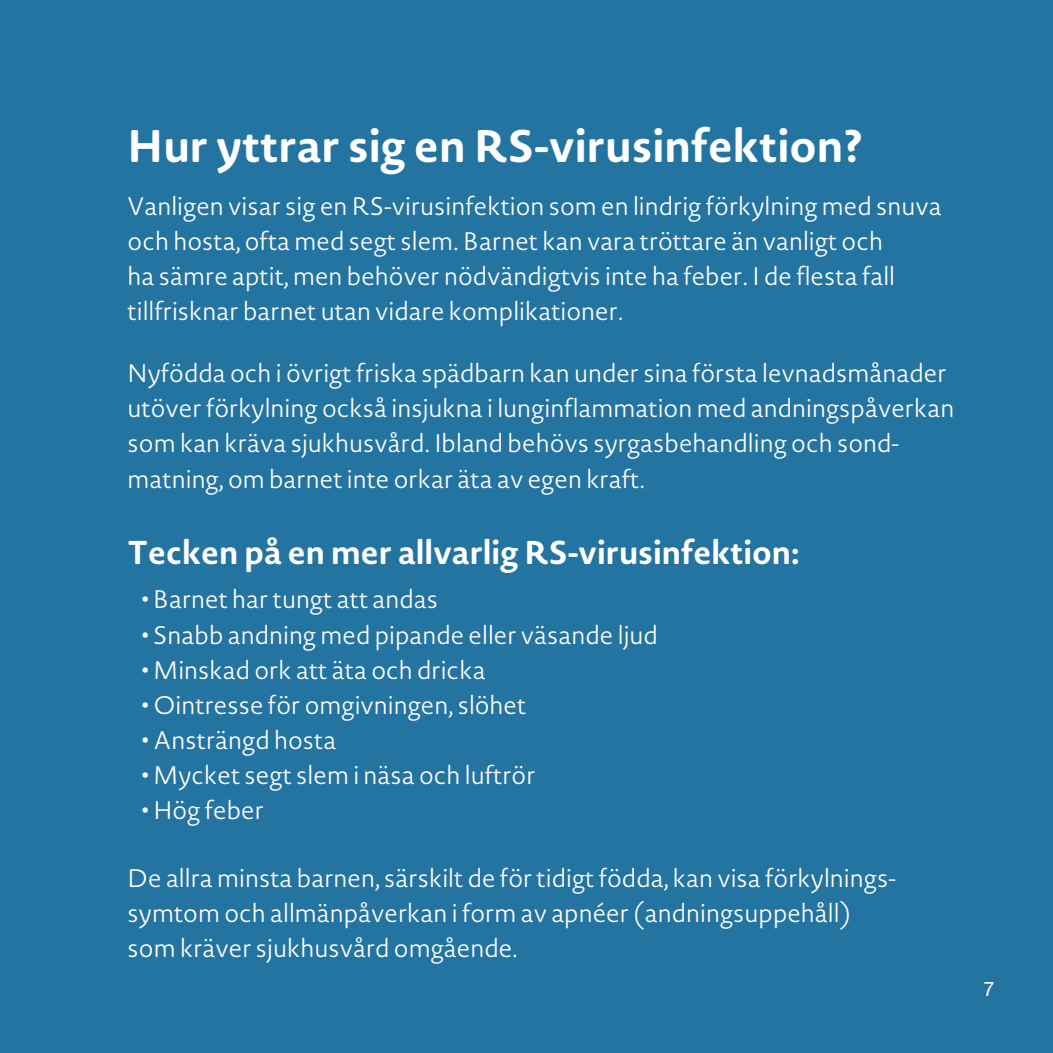
<style>
.page{position:relative;width:1053px;height:1053px;background:#fff}
.page>*{position:absolute;margin:0;border:0;box-sizing:border-box;transform-origin:0 0}
.t1{font:700 45px "Novel Sans Rd Pro";color:#fff}
.t2{font:700 32.5px "Novel Sans Rd Pro";color:#fff}
.t3{font:300 25px/35px "Novel Sans Rd Pro";color:#fff}
.t4{font:20px "Helvetica Neue LT Std";color:#fff}
.s1{font-weight:700}
</style>
<div class="page">
<div style="left:0;top:0;width:1052px;height:1052px;background:#2474a1"></div>
<h1 class="t1" style="left:128px;top:113px;width:736px">Hur yttrar sig en RS-virusinfektion?</h1>
<p class="t3" style="left:128px;top:188px;width:815px">Vanligen visar sig en RS-virusinfektion som en lindrig förkylning med snuva och hosta, ofta med segt slem. Barnet kan vara tröttare än vanligt och<br>ha sämre aptit, men behöver nödvändigtvis inte ha feber. I de flesta fall tillfrisknar barnet utan vidare komplikationer.</p>
<p class="t3" style="left:128px;top:356px;width:828px">Nyfödda och i övrigt friska spädbarn kan under sina första levnadsmånader utöver förkylning också insjukna i lunginflammation med andningspåverkan som kan kräva sjukhusvård. Ibland behövs syrgasbehandling och sond&shy;matning, om barnet inte orkar äta av egen kraft.</p>
<h2 class="t2" style="left:128px;top:528px;width:673px">Tecken på en mer allvarlig RS-virusinfektion:</h2>
<p class="t3" style="left:142px;top:582px;width:298px"><span class="s1">•</span> Barnet har tungt att andas</p>
<p class="t3" style="left:142px;top:617px;width:517px"><span class="s1">•</span> Snabb andning med pipande eller väsande ljud</p>
<p class="t3" style="left:142px;top:652px;width:345px"><span class="s1">•</span> Minskad ork att äta och dricka</p>
<p class="t3" style="left:142px;top:687px;width:386px"><span class="s1">•</span> Ointresse för omgivningen, slöhet</p>
<p class="t3" style="left:142px;top:722px;width:196px"><span class="s1">•</span> Ansträngd hosta</p>
<p class="t3" style="left:142px;top:757px;width:395px"><span class="s1">•</span> Mycket segt slem i näsa och luftrör</p>
<p class="t3" style="left:142px;top:792px;width:124px"><span class="s1">•</span> Hög feber</p>
<p class="t3" style="left:128px;top:860px;width:769px">De allra minsta barnen, särskilt de för tidigt födda, kan visa förkylnings&shy;symtom och allmänpåverkan i form av apnéer (andningsuppehåll) som kräver sjukhusvård omgående.</p>
<p class="t4" style="left:983px;top:977px;width:13px">7</p>
</div>
